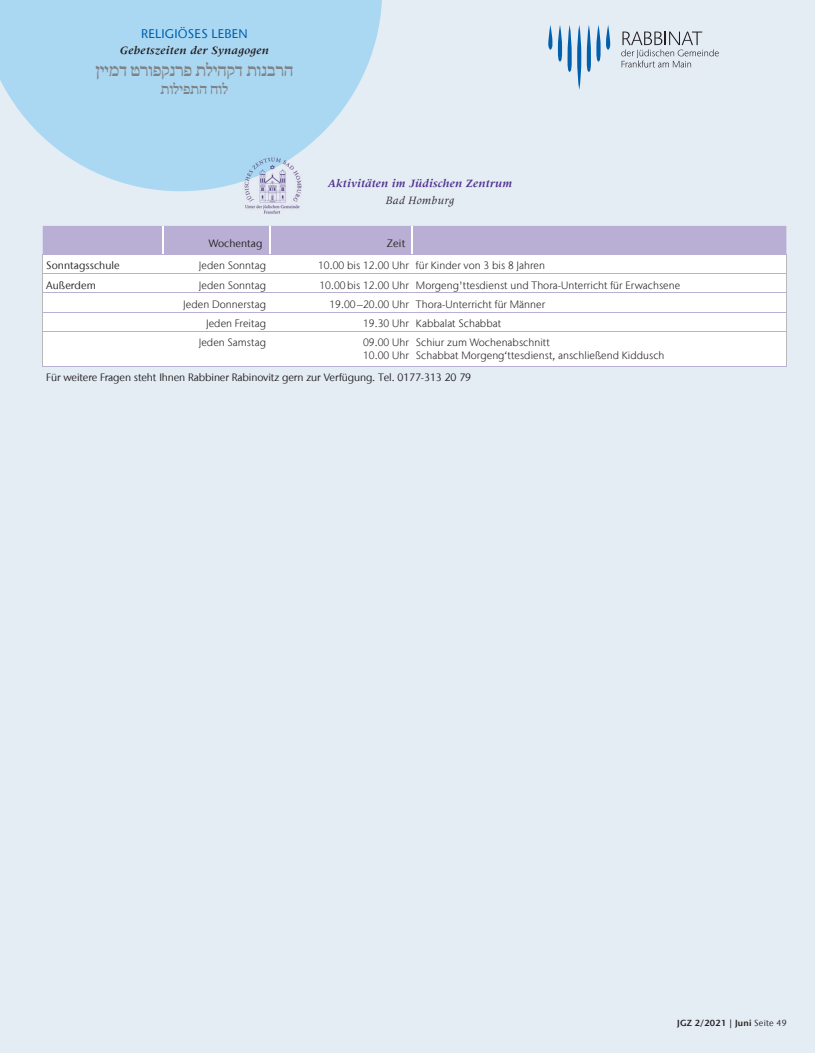
<style>
.page{position:relative;width:815px;height:1053px;background:#fff}
.page>*{position:absolute;margin:0;border:0;box-sizing:border-box;transform-origin:0 0}
.t1{font:16.25px "Drugulin EF Bold Hd";letter-spacing:-.02em;color:#808285}
.t2{font:13.75px "Drugulin EF Bold Hd";letter-spacing:-.015em;color:#808285}
.t3{font:500 12.5px "Stone Sans IIITC Com";letter-spacing:.02em;color:#0160ae}
.t4{font:italic 700 11.5px "Meridien";letter-spacing:.02em;color:#4e2f8f}
.t5{font:italic 700 11.5px "Meridien";letter-spacing:.025em;color:#231f20}
.t6{font:italic 11.5px "Meridien";letter-spacing:.025em;color:#231f20}
.t7{font:300 10.62px/12.5px "Stone Sans IIITC Com";letter-spacing:.005em;color:#231f20}
.t8{font:10.62px "Stone Sans IIITC Com";letter-spacing:-.01em;color:#231f20}
.t9{font:600 8.75px "Stone Sans IIITC Com";letter-spacing:.025em;color:#231f20}
.s1{font-weight:400}
</style>
<div class="page">
<div style="left:0;top:0;width:815px;height:1052px;background:#e4ecf4"></div>
<svg style="left:0;top:0;width:382px;height:191px;fill:#aad8f3"></svg>
<svg style="left:621px;top:32px;width:98px;height:35px"></svg>
<svg style="left:577px;top:25px;width:4px;height:65px"></svg>
<svg style="left:568px;top:25px;width:4px;height:47px"></svg>
<svg style="left:558px;top:25px;width:4px;height:37px"></svg>
<svg style="left:548px;top:25px;width:4px;height:25px"></svg>
<svg style="left:587px;top:25px;width:23px;height:47px"></svg>
<img style="left:242px;top:171px;width:31px;height:43px">
<img style="left:273px;top:155px;width:30px;height:59px">
<img style="left:242px;top:155px;width:27px;height:26px">
<img style="left:269px;top:155px;width:26px;height:16px">
<div style="left:44px;top:332px;width:742px;height:33px;background:#fff"></div>
<hr style="left:43px;top:331px;width:1px;height:34px;background:#b6b8ba">
<hr style="left:786px;top:331px;width:1px;height:34px;background:#b6b8ba">
<hr style="left:43px;top:331px;width:120px;height:1px;background:#b9aed3">
<hr style="left:163px;top:331px;width:107px;height:1px;background:#b9aed3">
<hr style="left:270px;top:331px;width:142px;height:1px;background:#b9aed3">
<hr style="left:412px;top:331px;width:374px;height:1px;background:#b9aed3">
<svg style="left:43px;top:226px;width:744px;height:105px;background:#e9e6f1"></svg>
<hr style="left:43px;top:365px;width:120px;height:1px;background:#b9aed3">
<hr style="left:163px;top:365px;width:107px;height:1px;background:#b9aed3">
<hr style="left:270px;top:365px;width:142px;height:1px;background:#b9aed3">
<hr style="left:412px;top:365px;width:375px;height:1px;background:#b9aed3">
<p class="t3" style="left:141px;top:25px;width:108px">RELIGIÖSES LEBEN</p>
<p class="t5" style="left:120px;top:44px;width:151px">Gebetszeiten der Synagogen</p>
<h1 class="t1" style="left:96px;top:62px;width:199px">IHHNS YRUPEBRP ,KHVES ,UBCRV</h1>
<p class="t2" style="left:161px;top:82px;width:69px">,UKHP,V JUK</p>
<p class="t4" style="left:328px;top:177px;width:186px">Aktivitäten im Jüdischen Zentrum</p>
<p class="t6" style="left:386px;top:194px;width:70px">Bad Homburg</p>
<p class="t8" style="left:209px;top:237px;width:55px">Wochentag</p>
<p class="t8" style="left:387px;top:237px;width:20px">Zeit</p>
<p class="t8" style="left:46px;top:259px;width:75px">Sonntagsschule</p>
<p class="t7" style="left:199px;top:259px;width:69px">Jeden Sonntag</p>
<p class="t7" style="left:318px;top:259px;width:228px">10.00 bis 12.00 Uhr für Kinder von 3 bis 8 Jahren</p>
<p class="t8" style="left:46px;top:278px;width:51px">Außerdem</p>
<p class="t7" style="left:199px;top:278px;width:69px">Jeden Sonntag</p>
<p class="t7" style="left:319px;top:278px;width:362px">10.00 bis 12.00 Uhr Morgeng'ttesdienst und Thora-Unterricht für Erwachsene</p>
<p class="t7" style="left:183px;top:298px;width:84px">Jeden Donnerstag</p>
<p class="t7" style="left:329px;top:298px;width:217px">19.00 –20.00 Uhr Thora-Unterricht für Männer</p>
<p class="t7" style="left:206px;top:317px;width:61px">Jeden Freitag</p>
<p class="t7" style="left:363px;top:317px;width:140px">19.30 Uhr Kabbalat Schabbat</p>
<p class="t7" style="left:199px;top:336px;width:69px">Jeden Samstag</p>
<p class="t7" style="left:363px;top:336px;width:47px">09.00 Uhr<br>10.00 Uhr</p>
<p class="t7" style="left:416px;top:336px;width:250px">Schiur zum Wochenabschnitt<br>Schabbat Morgeng‘ttesdienst, anschließend Kiddusch</p>
<p class="t8" style="left:46px;top:371px;width:426px">Für weitere Fragen steht Ihnen Rabbiner Rabinovitz gern zur Verfügung. Tel. 0177-313 20 79</p>
<p class="t9" style="left:677px;top:1017px;width:111px">JGZ 2/2021 | Juni <span class="s1">Seite 49</span></p>
</div>
